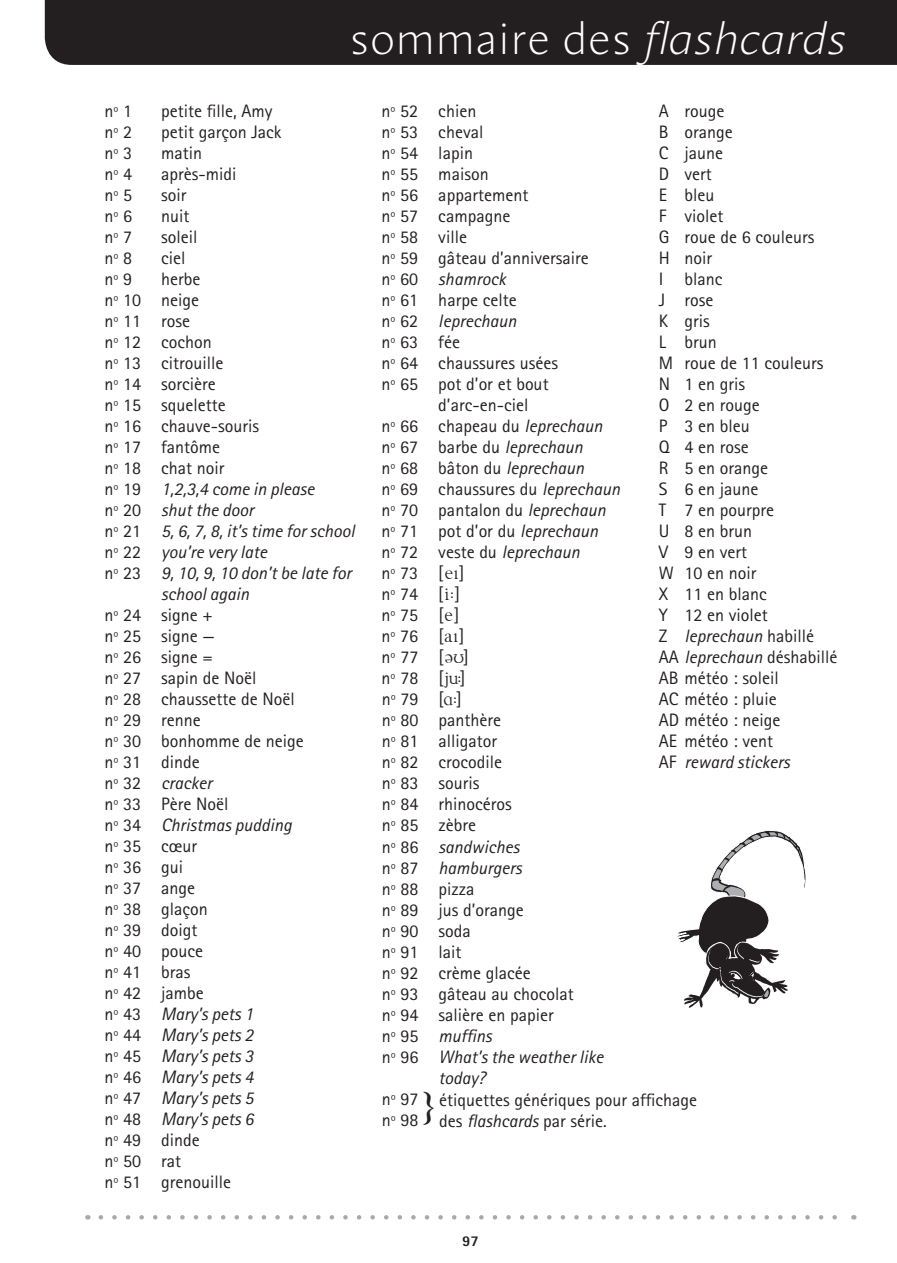
<style>
.page{position:relative;width:897px;height:1263px;background:#fff}
.page>*{position:absolute;margin:0;border:0;box-sizing:border-box;transform-origin:0 0}
.t1{font:200 45px "Aroma LT";color:#fff}
.t2{font:33.45px "Rotis Sans Serif";color:#231f20}
.t3{font:18px/21px "Rotis Sans Serif";color:#231f20}
.t4{font:italic 18px "Rotis Sans Serif";color:#231f20}
.t5{font:800 15px "Rotis Sans Serif";color:#231f20}
.s1{font-style:italic}
.s2{font-style:normal}
.s3{font-family:"Alphonetic GB"}
.s4{font-family:"Alphonetic"}
</style>
<div class="page">
<svg style="left:101px;top:1215px;width:736px;height:4px"></svg>
<div style="left:45px;top:0;width:851px;height:65px;background:#231f20"></div>
<svg style="left:677px;top:830px;width:128px;height:178px"></svg>
<h1 class="t1" style="left:350px;top:12px;width:498px">sommaire des <span class="s1">flashcards</span></h1>
<p class="t3" style="left:104px;top:100px;width:29px">nº 1</p>
<p class="t3" style="left:161px;top:100px;width:113px">petite fille, Amy</p>
<p class="t3" style="left:104px;top:121px;width:29px">nº 2</p>
<p class="t3" style="left:161px;top:121px;width:122px">petit garçon Jack</p>
<p class="t3" style="left:104px;top:142px;width:29px">nº 3</p>
<p class="t3" style="left:161px;top:142px;width:43px">matin</p>
<p class="t3" style="left:104px;top:163px;width:29px">nº 4</p>
<p class="t3" style="left:161px;top:163px;width:77px">après-midi</p>
<p class="t3" style="left:104px;top:184px;width:29px">nº 5</p>
<p class="t3" style="left:161px;top:184px;width:27px">soir</p>
<p class="t3" style="left:104px;top:205px;width:29px">nº 6</p>
<p class="t3" style="left:161px;top:205px;width:30px">nuit</p>
<p class="t3" style="left:104px;top:226px;width:29px">nº 7</p>
<p class="t3" style="left:161px;top:226px;width:38px">soleil</p>
<p class="t3" style="left:104px;top:247px;width:29px">nº 8</p>
<p class="t3" style="left:161px;top:247px;width:26px">ciel</p>
<p class="t3" style="left:104px;top:268px;width:29px">nº 9</p>
<p class="t3" style="left:161px;top:268px;width:41px">herbe</p>
<p class="t3" style="left:104px;top:289px;width:96px">nº 10 neige</p>
<p class="t3" style="left:104px;top:310px;width:87px">nº 11 rose</p>
<p class="t3" style="left:104px;top:331px;width:109px">nº 12 cochon</p>
<p class="t3" style="left:104px;top:352px;width:120px">nº 13 citrouille</p>
<p class="t3" style="left:104px;top:373px;width:113px">nº 14 sorcière</p>
<p class="t3" style="left:104px;top:394px;width:123px">nº 15 squelette</p>
<p class="t3" style="left:104px;top:415px;width:156px">nº 16 chauve-souris</p>
<p class="t3" style="left:104px;top:436px;width:117px">nº 17 fantôme</p>
<p class="t3" style="left:104px;top:457px;width:121px">nº 18 chat noir</p>
<p class="t4" style="left:104px;top:478px;width:211px"><span class="s2">nº 19</span> 1,2,3,4 come in please</p>
<p class="t4" style="left:104px;top:499px;width:151px"><span class="s2">nº 20</span> shut the door</p>
<p class="t4" style="left:104px;top:520px;width:252px"><span class="s2">nº 21</span> 5, 6, 7, 8, it’s time for school</p>
<p class="t4" style="left:104px;top:541px;width:164px"><span class="s2">nº 22</span> you’re very late</p>
<p class="t4" style="left:104px;top:562px;width:248px"><span class="s2">nº 23</span> 9, 10, 9, 10 don’t be late for</p>
<p class="t4" style="left:161px;top:583px;width:89px">school again</p>
<p class="t3" style="left:104px;top:604px;width:201px">nº 24 signe +<br>nº 25 signe —<br>nº 26 signe =<br>nº 27 sapin de Noël<br>nº 28 chaussette de Noël nº 29 renne<br>nº 30 bonhomme de neige nº 31 dinde<br>nº 32 <span class="s1">cracker<br></span>nº 33 Père Noël<br>nº 34 <span class="s1">Christmas pudding </span>nº 35 cœur<br>nº 36 gui<br>nº 37 ange<br>nº 38 glaçon<br>nº 39 doigt<br>nº 40 pouce<br>nº 41 bras<br>nº 42 jambe<br>nº 43 <span class="s1">Mary’s pets 1<br></span>nº 44 <span class="s1">Mary’s pets 2<br></span>nº 45 <span class="s1">Mary’s pets 3<br></span>nº 46 <span class="s1">Mary’s pets 4<br></span>nº 47 <span class="s1">Mary’s pets 5<br></span>nº 48 <span class="s1">Mary’s pets 6<br></span>nº 49 dinde<br>nº 50 rat<br>nº 51 grenouille</p>
<p class="t3" style="left:658px;top:100px;width:180px">A rouge<br>B orange<br>C jaune<br>D vert<br>E bleu<br>F violet<br>G roue de 6 couleurs<br>H noir<br>I blanc<br>J rose<br>K gris<br>L brun<br>M roue de 11 couleurs<br>N 1 en gris<br>O 2 en rouge<br>P 3 en bleu<br>Q 4 en rose<br>R 5 en orange<br>S 6 en jaune<br>T 7 en pourpre<br>U 8 en brun<br>V 9 en vert<br>W 10 en noir<br>X 11 en blanc<br>Y 12 en violet<br>Z <span class="s1">leprechaun</span> habillé<br>AA <span class="s1">leprechaun</span> déshabillé<br>AB météo : soleil<br>AC météo : pluie<br>AD météo : neige<br>AE météo : vent<br>AF <span class="s1">reward stickers</span></p>
<p class="t3" style="left:381px;top:100px;width:96px">nº 52 chien</p>
<p class="t3" style="left:381px;top:122px;width:103px">nº 53 cheval</p>
<p class="t3" style="left:381px;top:143px;width:93px">nº 54 lapin</p>
<p class="t3" style="left:381px;top:164px;width:108px">nº 55 maison</p>
<p class="t3" style="left:381px;top:185px;width:148px">nº 56 appartement</p>
<p class="t3" style="left:381px;top:206px;width:130px">nº 57 campagne</p>
<p class="t3" style="left:381px;top:227px;width:87px">nº 58 ville</p>
<p class="t3" style="left:381px;top:248px;width:208px">nº 59 gâteau d’anniversaire</p>
<p class="t4" style="left:381px;top:269px;width:125px"><span class="s2">nº 60</span> shamrock</p>
<p class="t3" style="left:381px;top:290px;width:136px">nº 61 harpe celte</p>
<p class="t4" style="left:381px;top:311px;width:136px"><span class="s2">nº 62</span> leprechaun</p>
<p class="t3" style="left:381px;top:332px;width:80px">nº 63 fée</p>
<p class="t3" style="left:381px;top:353px;width:178px">nº 64 chaussures usées</p>
<p class="t3" style="left:381px;top:374px;width:168px">nº 65 pot d’or et bout</p>
<p class="t3" style="left:438px;top:395px;width:91px">d’arc-en-ciel</p>
<p class="t3" style="left:381px;top:416px;width:222px">nº 66 chapeau du <span class="s1">leprechaun</span></p>
<p class="t3" style="left:381px;top:437px;width:202px">nº 67 barbe du <span class="s1">leprechaun</span></p>
<p class="t3" style="left:381px;top:458px;width:204px">nº 68 bâton du <span class="s1">leprechaun</span></p>
<p class="t3" style="left:381px;top:479px;width:240px">nº 69 chaussures du <span class="s1">leprechaun</span></p>
<p class="t3" style="left:381px;top:500px;width:225px">nº 70 pantalon du <span class="s1">leprechaun</span></p>
<p class="t3" style="left:381px;top:521px;width:218px">nº 71 pot d’or du <span class="s1">leprechaun</span></p>
<p class="t3" style="left:381px;top:542px;width:199px">nº 72 veste du <span class="s1">leprechaun</span></p>
<p class="t3" style="left:381px;top:563px;width:84px">nº 73 [<span class="s3">eq</span>]</p>
<p class="t3" style="left:381px;top:584px;width:80px">nº 74 [<span class="s3">i:</span>]</p>
<p class="t3" style="left:381px;top:605px;width:79px">nº 75 [<span class="s3">e</span>]</p>
<p class="t3" style="left:381px;top:626px;width:84px">nº 76 [<span class="s3">aq</span>]</p>
<p class="t3" style="left:381px;top:647px;width:89px">nº 77 [<span class="s3">Fx</span>]</p>
<p class="t3" style="left:381px;top:668px;width:85px">nº 78 [<span class="s3">ju:</span>]</p>
<p class="t3" style="left:381px;top:689px;width:81px">nº 79 [<span class="s4">A</span><span class="s3">:</span>]</p>
<p class="t3" style="left:381px;top:710px;width:121px">nº 80 panthère</p>
<p class="t3" style="left:381px;top:731px;width:117px">nº 81 alligator</p>
<p class="t3" style="left:381px;top:752px;width:122px">nº 82 crocodile</p>
<p class="t3" style="left:381px;top:773px;width:99px">nº 83 souris</p>
<p class="t3" style="left:381px;top:794px;width:131px">nº 84 rhinocéros</p>
<p class="t3" style="left:381px;top:815px;width:96px">nº 85 zèbre</p>
<p class="t4" style="left:381px;top:836px;width:139px"><span class="s2">nº 86</span> sandwiches</p>
<p class="t4" style="left:381px;top:857px;width:141px"><span class="s2">nº 87</span> hamburgers</p>
<p class="t3" style="left:381px;top:878px;width:94px">nº 88 pizza</p>
<p class="t3" style="left:381px;top:899px;width:143px">nº 89 jus d’orange</p>
<p class="t3" style="left:381px;top:920px;width:90px">nº 90 soda</p>
<p class="t3" style="left:381px;top:941px;width:81px">nº 91 lait</p>
<p class="t3" style="left:381px;top:962px;width:150px">nº 92 crème glacée</p>
<p class="t3" style="left:381px;top:983px;width:193px">nº 93 gâteau au chocolat</p>
<p class="t3" style="left:381px;top:1004px;width:173px">nº 94 salière en papier</p>
<p class="t4" style="left:381px;top:1025px;width:111px"><span class="s2">nº 95</span> muffins</p>
<p class="t4" style="left:381px;top:1046px;width:223px"><span class="s2">nº 96</span> What’s the weather like</p>
<p class="t4" style="left:438px;top:1067px;width:48px">today?</p>
<p class="t3" style="left:381px;top:1088px;width:38px">nº 97 nº 98</p>
<p class="t3" style="left:439px;top:1089px;width:259px">étiquettes génériques pour affichage des <span class="s1">flashcards</span> par série.</p>
<h2 class="t2" style="left:420px;top:1086px;width:18px">}</h2>
<p class="t5" style="left:462px;top:1231px;width:18px">97</p>
</div>
